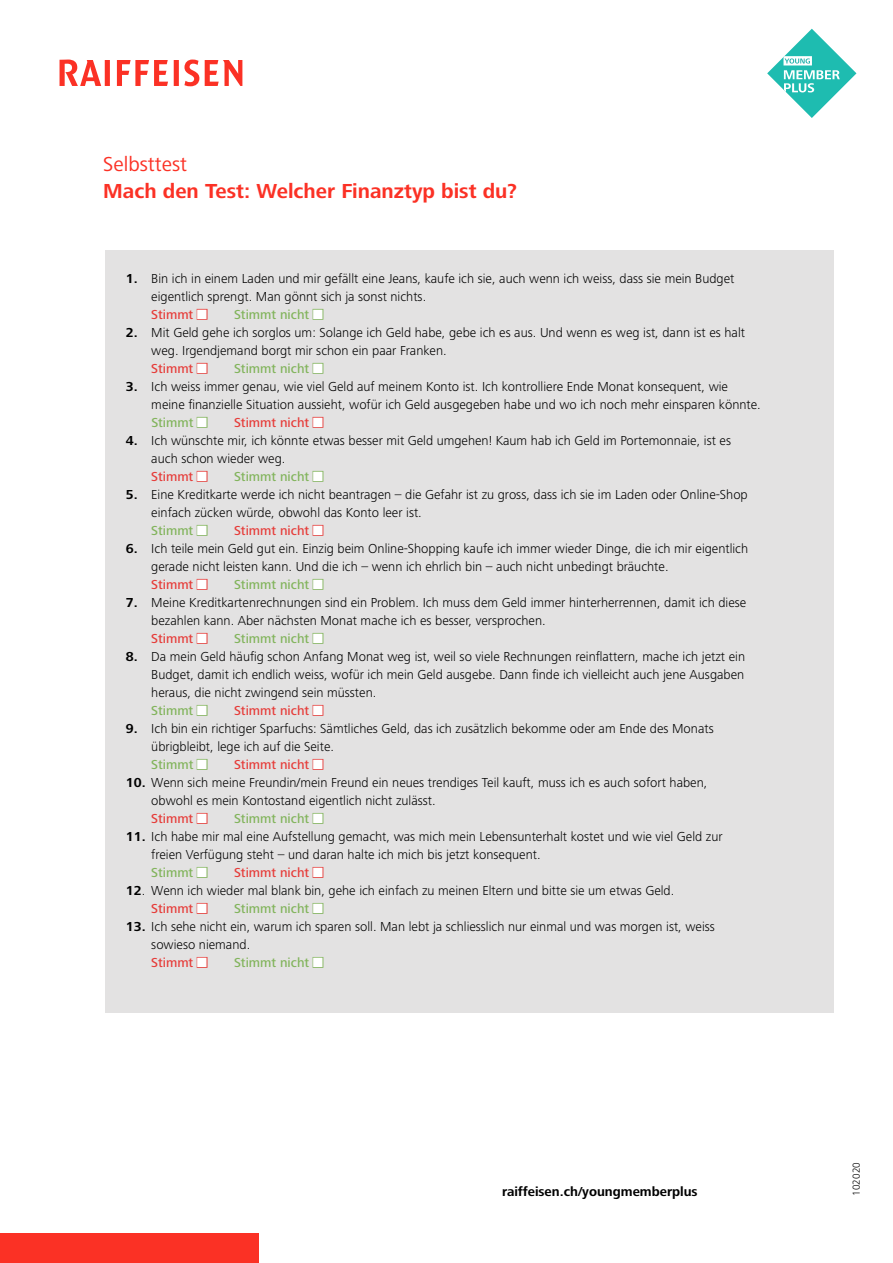
<style>
.page{position:relative;width:893px;height:1263px;background:#fff}
.page>*{position:absolute;margin:0;border:0;box-sizing:border-box;transform-origin:0 0}
.t1{font:700 21px "Frutiger Next LT";color:#fb3125}
.t2{font:21px "Frutiger Next LT";color:#fb3125}
.t3{font:300 13.5px/18px "Frutiger Next LT";color:#000}
.t4{font:500 13.5px "Frutiger Next LT";color:#82b45c}
.t5{font:500 13.5px "Frutiger Next LT";color:#e63d3a}
.t6{font:700 13.5px "Frutiger Next LT";color:#000}
.t7{font:300 10.5px "Frutiger Next LT";color:#000}
.s1{font-weight:700}
.s2{font-weight:500;color:#e63d3a}
.s3{color:#e63d3a}
.s4{font-weight:500;color:#82b45c}
.s5{color:#82b45c}
</style>
<div class="page">
<div style="left:0;top:1233px;width:258px;height:30px;background:#fb3125"></div>
<svg style="left:60px;top:60px;width:182px;height:26px"></svg>
<svg style="left:767px;top:29px;width:89px;height:89px"></svg>
<div style="left:105px;top:250px;width:728px;height:763px;background:#e3e2e2"></div>
<h1 class="t2" style="left:103px;top:152px;width:85px">Selbsttest</h1>
<h1 class="t1" style="left:103px;top:179px;width:415px">Mach den Test: Welcher Finanztyp bist du?</h1>
<p class="t3" style="left:151px;top:270px;width:585px;text-indent:-26px"><span class="s1">1.</span> Bin ich in einem Laden und mir gefällt eine Jeans, kaufe ich sie, auch wenn ich weiss, dass sie mein Budget eigentlich sprengt. Man gönnt sich ja sonst nichts.<br><span class="s2">Stimmt</span> <span class="s3">■</span></p>
<p class="t4" style="left:234px;top:307px;width:90px">Stimmt nicht ■</p>
<p class="t3" style="left:151px;top:324px;width:595px;text-indent:-26px"><span class="s1">2.</span> Mit Geld gehe ich sorglos um: Solange ich Geld habe, gebe ich es aus. Und wenn es weg ist, dann ist es halt weg. Irgendjemand borgt mir schon ein paar Franken.<br><span class="s2">Stimmt</span> <span class="s3">■</span></p>
<p class="t4" style="left:234px;top:361px;width:90px">Stimmt nicht ■</p>
<p class="t3" style="left:151px;top:378px;width:611px;text-indent:-26px"><span class="s1">3.</span> Ich weiss immer genau, wie viel Geld auf meinem Konto ist. Ich kontrolliere Ende Monat konsequent, wie meine finanzielle Situation aussieht, wofür ich Geld ausgegeben habe und wo ich noch mehr einsparen könnte.<br><span class="s4">Stimmt</span> <span class="s5">■</span></p>
<p class="t5" style="left:234px;top:415px;width:90px">Stimmt nicht ■</p>
<p class="t3" style="left:151px;top:432px;width:581px;text-indent:-26px"><span class="s1">4.</span> Ich wünschte mir, ich könnte etwas besser mit Geld umgehen! Kaum hab ich Geld im Portemonnaie, ist es auch schon wieder weg.<br><span class="s2">Stimmt</span> <span class="s3">■</span></p>
<p class="t4" style="left:234px;top:469px;width:90px">Stimmt nicht ■</p>
<p class="t3" style="left:151px;top:486px;width:598px;text-indent:-26px"><span class="s1">5.</span> Eine Kreditkarte werde ich nicht beantragen – die Gefahr ist zu gross, dass ich sie im Laden oder Online-Shop einfach zücken würde, obwohl das Konto leer ist.<br><span class="s4">Stimmt</span> <span class="s5">■</span></p>
<p class="t5" style="left:234px;top:523px;width:90px">Stimmt nicht ■</p>
<p class="t3" style="left:151px;top:540px;width:598px;text-indent:-26px"><span class="s1">6.</span> Ich teile mein Geld gut ein. Einzig beim Online-Shopping kaufe ich immer wieder Dinge, die ich mir eigentlich gerade nicht leisten kann. Und die ich – wenn ich ehrlich bin – auch nicht unbedingt bräuchte.<br><span class="s2">Stimmt</span> <span class="s3">■</span></p>
<p class="t4" style="left:234px;top:577px;width:90px">Stimmt nicht ■</p>
<p class="t3" style="left:151px;top:594px;width:596px;text-indent:-26px"><span class="s1">7.</span> Meine Kreditkartenrechnungen sind ein Problem. Ich muss dem Geld immer hinterherrennen, damit ich diese bezahlen kann. Aber nächsten Monat mache ich es besser, versprochen.<br><span class="s2">Stimmt</span> <span class="s3">■</span></p>
<p class="t4" style="left:234px;top:631px;width:90px">Stimmt nicht ■</p>
<p class="t3" style="left:151px;top:648px;width:595px;text-indent:-26px"><span class="s1">8.</span> Da mein Geld häufig schon Anfang Monat weg ist, weil so viele Rechnungen reinflattern, mache ich jetzt ein Budget, damit ich endlich weiss, wofür ich mein Geld ausgebe. Dann finde ich vielleicht auch jene Ausgaben heraus, die nicht zwingend sein müssten.<br><span class="s4">Stimmt</span> <span class="s5">■</span></p>
<p class="t5" style="left:234px;top:703px;width:90px">Stimmt nicht ■</p>
<p class="t3" style="left:151px;top:720px;width:564px;text-indent:-26px"><span class="s1">9.</span> Ich bin ein richtiger Sparfuchs: Sämtliches Geld, das ich zusätzlich bekomme oder am Ende des Monats übrigbleibt, lege ich auf die Seite.<br><span class="s4">Stimmt</span> <span class="s5">■</span></p>
<p class="t5" style="left:234px;top:757px;width:90px">Stimmt nicht ■</p>
<p class="t3" style="left:151px;top:774px;width:558px;text-indent:-26px"><span class="s1">10.</span> Wenn sich meine Freundin/mein Freund ein neues trendiges Teil kauft, muss ich es auch sofort haben, obwohl es mein Kontostand eigentlich nicht zulässt.<br><span class="s2">Stimmt</span> <span class="s3">■</span></p>
<p class="t4" style="left:234px;top:811px;width:90px">Stimmt nicht ■</p>
<p class="t3" style="left:151px;top:828px;width:573px;text-indent:-26px"><span class="s1">11.</span> Ich habe mir mal eine Aufstellung gemacht, was mich mein Lebensunterhalt kostet und wie viel Geld zur freien Verfügung steht – und daran halte ich mich bis jetzt konsequent.<br><span class="s4">Stimmt</span> <span class="s5">■</span></p>
<p class="t5" style="left:234px;top:865px;width:90px">Stimmt nicht ■</p>
<p class="t3" style="left:151px;top:882px;width:524px;text-indent:-26px"><span class="s1">12</span>. Wenn ich wieder mal blank bin, gehe ich einfach zu meinen Eltern und bitte sie um etwas Geld.<br><span class="s2">Stimmt</span> <span class="s3">■</span></p>
<p class="t4" style="left:234px;top:901px;width:90px">Stimmt nicht ■</p>
<p class="t3" style="left:151px;top:918px;width:565px;text-indent:-26px"><span class="s1">13.</span> Ich sehe nicht ein, warum ich sparen soll. Man lebt ja schliesslich nur einmal und was morgen ist, weiss sowieso niemand.<br><span class="s2">Stimmt</span> <span class="s3">■</span></p>
<p class="t4" style="left:234px;top:955px;width:90px">Stimmt nicht ■</p>
<p class="t6" style="left:502px;top:1183px;width:197px">raiffeisen.ch/youngmemberplus</p>
<p class="t7" style="left:851px;top:1196px;width:35px;rotate:-90deg">102020</p>
</div>
